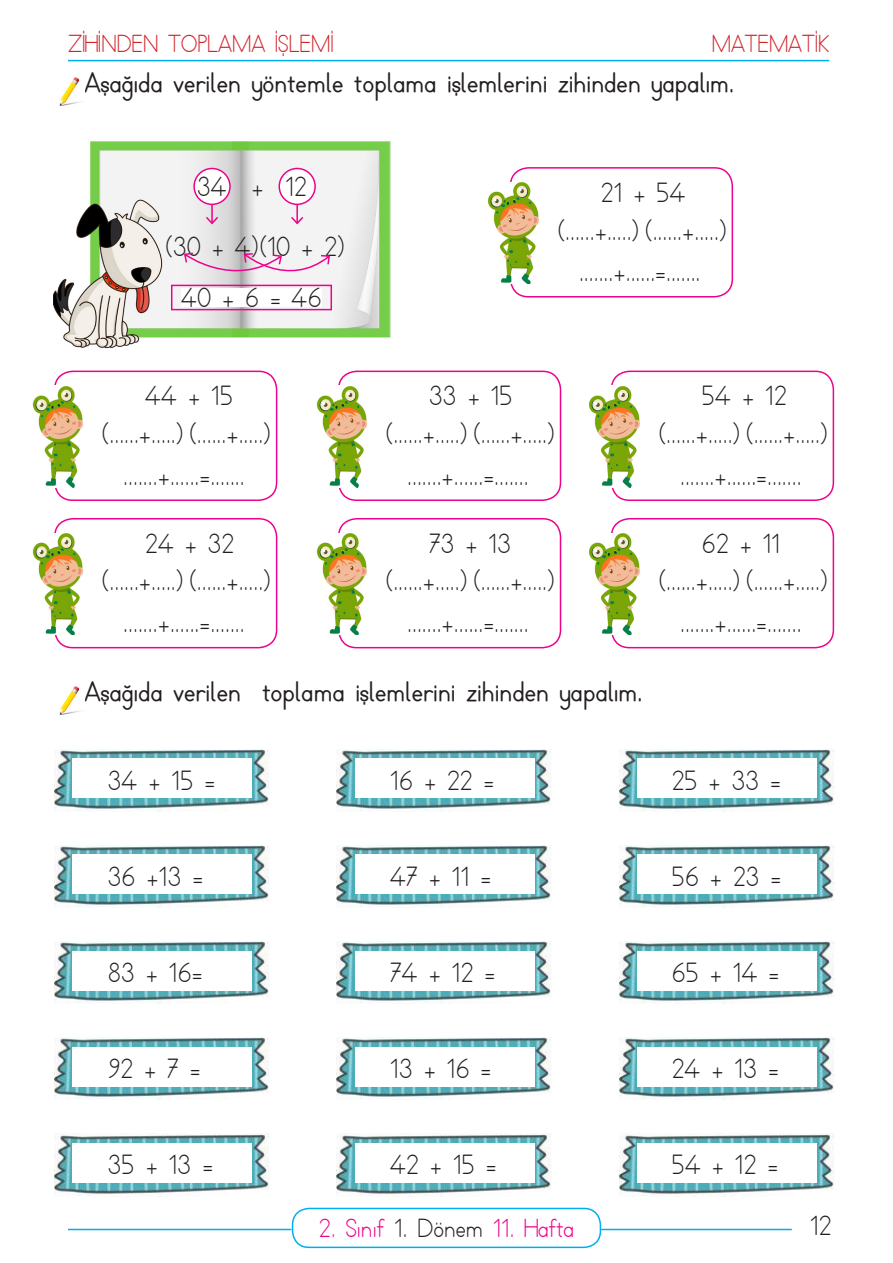
<style>
.page{position:relative;width:893px;height:1263px;background:#fff}
.page>*{position:absolute;margin:0;border:0;box-sizing:border-box;transform-origin:0 0}
.t1{font:27px/37.7px "TTKB Dik Temel Abece";color:#231f20;text-align:center}
.t2{font:700 27px "TTKB Dik Temel Abece";color:#231f20}
.t3{font:25.5px "TTKB Dik Temel Abece";color:#ed028c}
.t4{font:24px "TTKB Dik Temel Abece";color:#d1232a}
.s1{color:#231f20}
</style>
<div class="page">
<hr style="left:68px;top:60px;width:761px;height:1px;background:#00aeef">
<hr style="left:68px;top:1229px;width:223px;height:1px;background:#00aeef">
<div style="left:292px;top:1208px;width:309px;height:40px;border:2px solid #00aeef;border-radius:17px"></div>
<hr style="left:601px;top:1229px;width:191px;height:1px;background:#00aeef">
<img style="left:59px;top:77px;width:22px;height:29px">
<img style="left:59px;top:686px;width:22px;height:29px">
<img style="left:54px;top:141px;width:337px;height:208px">
<div style="left:194px;top:168px;width:36px;height:36px;background:#fff;border-radius:50%"></div>
<div style="left:193px;top:168px;width:38px;height:37px;border:2px solid #ed028c;border-radius:50%"></div>
<div style="left:279px;top:168px;width:36px;height:36px;background:#fff;border-radius:50%"></div>
<div style="left:278px;top:168px;width:38px;height:37px;border:2px solid #ed028c;border-radius:50%"></div>
<div style="left:171px;top:285px;width:161px;height:25px;border:2px solid #ed028c"></div>
<div style="left:181px;top:288px;width:141px;height:19px;background:#fff"></div>
<svg style="left:183px;top:252px;width:148px;height:38px"></svg>
<svg style="left:204px;top:204px;width:16px;height:22px"></svg>
<svg style="left:289px;top:204px;width:16px;height:22px"></svg>
<div style="left:510px;top:167px;width:223px;height:130px;border:2px solid #ed028c;border-radius:18px"></div>
<img style="left:488px;top:182px;width:51px;height:102px">
<div style="left:54px;top:371px;width:223px;height:130px;border:2px solid #ed028c;border-radius:18px"></div>
<img style="left:33px;top:386px;width:51px;height:101px">
<div style="left:338px;top:371px;width:223px;height:130px;border:2px solid #ed028c;border-radius:18px"></div>
<img style="left:317px;top:386px;width:51px;height:101px">
<div style="left:611px;top:371px;width:223px;height:130px;border:2px solid #ed028c;border-radius:18px"></div>
<img style="left:589px;top:386px;width:51px;height:101px">
<div style="left:54px;top:518px;width:223px;height:130px;border:2px solid #ed028c;border-radius:18px"></div>
<img style="left:33px;top:533px;width:51px;height:102px">
<div style="left:338px;top:518px;width:223px;height:130px;border:2px solid #ed028c;border-radius:18px"></div>
<img style="left:317px;top:533px;width:51px;height:102px">
<div style="left:611px;top:518px;width:223px;height:130px;border:2px solid #ed028c;border-radius:18px"></div>
<img style="left:589px;top:533px;width:51px;height:102px">
<img style="left:54px;top:749px;width:215px;height:62px">
<div style="left:72px;top:759px;width:180px;height:39px;background:#fff"></div>
<img style="left:336px;top:749px;width:216px;height:62px">
<div style="left:355px;top:759px;width:179px;height:39px;background:#fff"></div>
<img style="left:619px;top:749px;width:215px;height:62px">
<div style="left:637px;top:759px;width:180px;height:39px;background:#fff"></div>
<img style="left:54px;top:845px;width:215px;height:63px">
<div style="left:72px;top:855px;width:180px;height:39px;background:#fff"></div>
<img style="left:336px;top:845px;width:216px;height:63px">
<div style="left:355px;top:855px;width:179px;height:39px;background:#fff"></div>
<img style="left:619px;top:845px;width:215px;height:63px">
<div style="left:637px;top:855px;width:180px;height:39px;background:#fff"></div>
<img style="left:54px;top:942px;width:215px;height:62px">
<div style="left:72px;top:951px;width:180px;height:39px;background:#fff"></div>
<img style="left:336px;top:942px;width:216px;height:62px">
<div style="left:355px;top:951px;width:179px;height:39px;background:#fff"></div>
<img style="left:619px;top:942px;width:215px;height:62px">
<div style="left:637px;top:951px;width:180px;height:39px;background:#fff"></div>
<img style="left:54px;top:1038px;width:215px;height:62px">
<div style="left:72px;top:1047px;width:180px;height:39px;background:#fff"></div>
<img style="left:336px;top:1038px;width:216px;height:62px">
<div style="left:355px;top:1047px;width:179px;height:39px;background:#fff"></div>
<img style="left:619px;top:1038px;width:215px;height:62px">
<div style="left:637px;top:1047px;width:180px;height:39px;background:#fff"></div>
<img style="left:54px;top:1134px;width:215px;height:62px">
<div style="left:72px;top:1143px;width:180px;height:39px;background:#fff"></div>
<img style="left:336px;top:1134px;width:216px;height:62px">
<div style="left:355px;top:1143px;width:179px;height:39px;background:#fff"></div>
<img style="left:619px;top:1134px;width:215px;height:62px">
<div style="left:637px;top:1143px;width:180px;height:39px;background:#fff"></div>
<p class="t4" style="left:68px;top:30px;width:267px">ZIHINDEN TOPLAMA IŞLEMI</p>
<p class="t4" style="left:712px;top:30px;width:119px">MATEMATIK</p>
<p class="t2" style="left:85px;top:66px;width:651px">Aşağıda verilen yöntemle toplama işlemlerini zihinden yapalım.</p>
<p class="t1" style="left:197px;top:168px;width:111px">34 + 12</p>
<p class="t1" style="left:165px;top:223px;width:182px;line-height:50.2px">(30 + 4)(10 + 2)<br>40 + 6 = 46</p>
<p class="t1" style="left:101px;top:378px;width:172px">44 + 15 (......+.....) (......+.....)</p>
<p class="t1" style="left:123px;top:458px;width:123px">.......+......=.......</p>
<p class="t1" style="left:101px;top:525px;width:172px">24 + 32 (......+.....) (......+.....)</p>
<p class="t1" style="left:123px;top:605px;width:123px">.......+......=.......</p>
<p class="t1" style="left:557px;top:174px;width:172px">21 + 54 (......+.....) (......+.....)</p>
<p class="t1" style="left:579px;top:254px;width:123px">.......+......=.......</p>
<p class="t1" style="left:385px;top:378px;width:172px">33 + 15 (......+.....) (......+.....)</p>
<p class="t1" style="left:407px;top:458px;width:123px">.......+......=.......</p>
<p class="t1" style="left:385px;top:525px;width:172px">73 + 13 (......+.....) (......+.....)</p>
<p class="t1" style="left:407px;top:605px;width:123px">.......+......=.......</p>
<p class="t1" style="left:658px;top:378px;width:172px">54 + 12 (......+.....) (......+.....)</p>
<p class="t1" style="left:680px;top:458px;width:123px">.......+......=.......</p>
<p class="t1" style="left:658px;top:525px;width:172px">62 + 11<br>(......+.....) (......+.....)</p>
<p class="t1" style="left:680px;top:605px;width:123px">.......+......=.......</p>
<p class="t2" style="left:85px;top:675px;width:560px">Aşağıda verilen toplama işlemlerini zihinden yapalım.</p>
<p class="t1" style="left:108px;top:762px;width:109px">34 + 15 =</p>
<p class="t1" style="left:390px;top:762px;width:106px">16 + 22 =</p>
<p class="t1" style="left:672px;top:762px;width:111px">25 + 33 =</p>
<p class="t1" style="left:108px;top:858px;width:97px">36 +13 =</p>
<p class="t1" style="left:390px;top:858px;width:103px">47 + 11 =</p>
<p class="t1" style="left:672px;top:858px;width:111px">56 + 23 =</p>
<p class="t1" style="left:108px;top:955px;width:96px">83 + 16=</p>
<p class="t1" style="left:390px;top:955px;width:106px">74 + 12 =</p>
<p class="t1" style="left:672px;top:955px;width:109px">65 + 14 =</p>
<p class="t1" style="left:108px;top:1051px;width:94px">92 + 7 =</p>
<p class="t1" style="left:390px;top:1051px;width:103px">13 + 16 =</p>
<p class="t1" style="left:672px;top:1051px;width:109px">24 + 13 =</p>
<p class="t1" style="left:108px;top:1147px;width:107px">35 + 13 =</p>
<p class="t1" style="left:390px;top:1147px;width:108px">42 + 15 =</p>
<p class="t1" style="left:672px;top:1147px;width:108px">54 + 12 =</p>
<p class="t3" style="left:319px;top:1212px;width:257px">2. Sınıf <span class="s1">1. Dönem</span> 11. Hafta</p>
<p class="t1" style="left:810px;top:1207px;width:23px">12</p>
</div>
